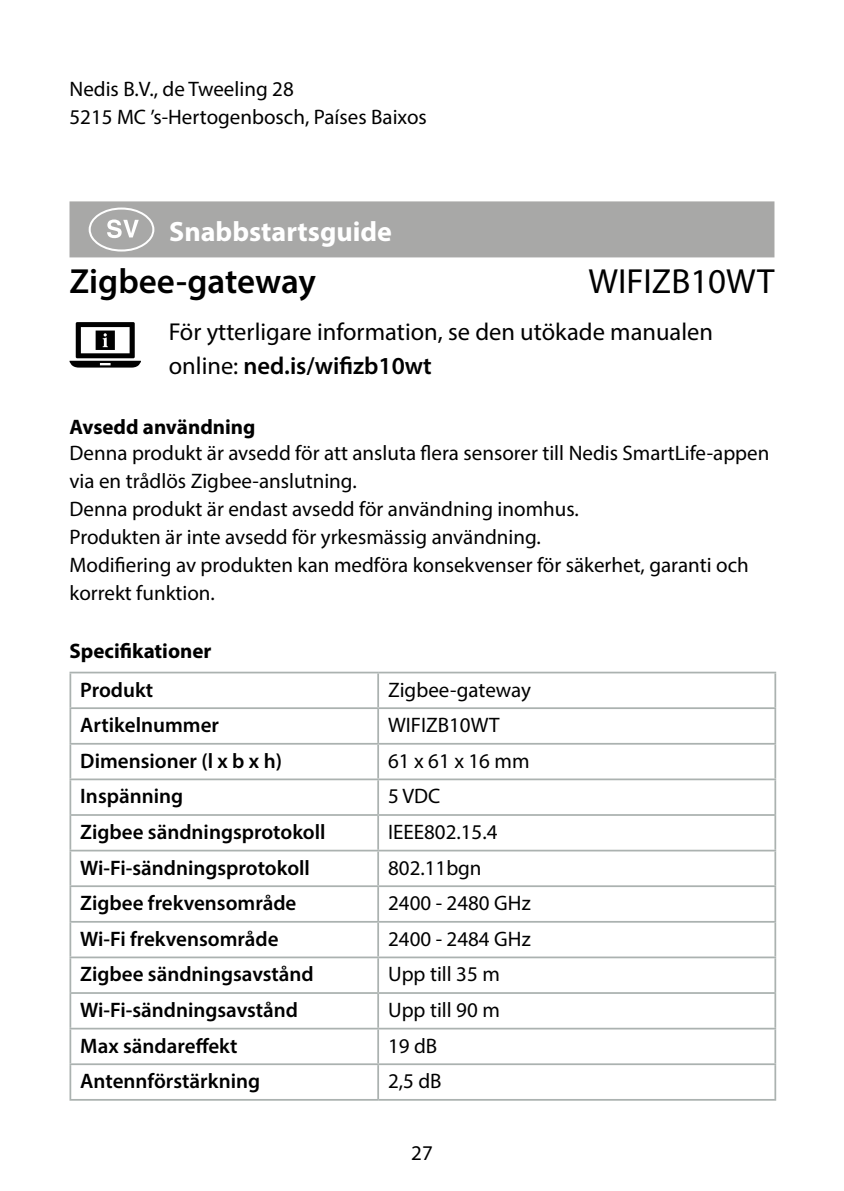
<style>
.page{position:relative;width:844px;height:1191px;background:#fff}
.page>*{position:absolute;margin:0;border:0;box-sizing:border-box;transform-origin:0 0}
.t1{font:63px "manualise countrycodes";color:#fff}
.t2{font:600 35px "Myriad Pro";color:#000}
.t3{font:35px "Myriad Pro";color:#000}
.t4{font:700 28px "Myriad Pro";color:#fff}
.t5{font:24.5px/33.2px "Myriad Pro";color:#000}
.t6{font:21px/28px "Myriad Pro";color:#000}
.t7{font:600 21px "Myriad Pro";color:#000}
.t8{font:700 21px "Myriad Pro";color:#000}
.s1{font-weight:600}
</style>
<div class="page">
<div style="left:69px;top:201px;width:705px;height:56px;background:#a8a8a7"></div>
<svg style="left:69px;top:322px;width:72px;height:45px"></svg>
<hr style="left:69px;top:671px;width:309px;height:2px;background:#abb2b0">
<hr style="left:69px;top:673px;width:2px;height:34px;background:#abb2b0">
<hr style="left:378px;top:671px;width:398px;height:2px;background:#abb2b0">
<hr style="left:377px;top:673px;width:2px;height:34px;background:#abb2b0">
<hr style="left:774px;top:673px;width:2px;height:34px;background:#abb2b0">
<hr style="left:69px;top:707px;width:309px;height:2px;background:#abb2b0">
<hr style="left:69px;top:709px;width:2px;height:34px;background:#abb2b0">
<hr style="left:378px;top:707px;width:398px;height:2px;background:#abb2b0">
<hr style="left:377px;top:709px;width:2px;height:34px;background:#abb2b0">
<hr style="left:774px;top:709px;width:2px;height:34px;background:#abb2b0">
<hr style="left:69px;top:743px;width:309px;height:1px;background:#abb2b0">
<hr style="left:69px;top:744px;width:2px;height:34px;background:#abb2b0">
<hr style="left:378px;top:743px;width:398px;height:1px;background:#abb2b0">
<hr style="left:377px;top:744px;width:2px;height:34px;background:#abb2b0">
<hr style="left:774px;top:744px;width:2px;height:34px;background:#abb2b0">
<hr style="left:69px;top:778px;width:309px;height:2px;background:#abb2b0">
<hr style="left:69px;top:780px;width:2px;height:34px;background:#abb2b0">
<hr style="left:378px;top:778px;width:398px;height:2px;background:#abb2b0">
<hr style="left:377px;top:780px;width:2px;height:34px;background:#abb2b0">
<hr style="left:774px;top:780px;width:2px;height:34px;background:#abb2b0">
<hr style="left:69px;top:814px;width:309px;height:2px;background:#abb2b0">
<hr style="left:69px;top:816px;width:2px;height:33px;background:#abb2b0">
<hr style="left:378px;top:814px;width:398px;height:2px;background:#abb2b0">
<hr style="left:377px;top:816px;width:2px;height:33px;background:#abb2b0">
<hr style="left:774px;top:816px;width:2px;height:33px;background:#abb2b0">
<hr style="left:69px;top:849px;width:309px;height:2px;background:#abb2b0">
<hr style="left:69px;top:851px;width:2px;height:34px;background:#abb2b0">
<hr style="left:378px;top:849px;width:398px;height:2px;background:#abb2b0">
<hr style="left:377px;top:851px;width:2px;height:34px;background:#abb2b0">
<hr style="left:774px;top:851px;width:2px;height:34px;background:#abb2b0">
<hr style="left:69px;top:885px;width:309px;height:2px;background:#abb2b0">
<hr style="left:69px;top:887px;width:2px;height:34px;background:#abb2b0">
<hr style="left:378px;top:885px;width:398px;height:2px;background:#abb2b0">
<hr style="left:377px;top:887px;width:2px;height:34px;background:#abb2b0">
<hr style="left:774px;top:887px;width:2px;height:34px;background:#abb2b0">
<hr style="left:69px;top:921px;width:309px;height:1px;background:#abb2b0">
<hr style="left:69px;top:922px;width:2px;height:34px;background:#abb2b0">
<hr style="left:378px;top:921px;width:398px;height:1px;background:#abb2b0">
<hr style="left:377px;top:922px;width:2px;height:34px;background:#abb2b0">
<hr style="left:774px;top:922px;width:2px;height:34px;background:#abb2b0">
<hr style="left:69px;top:956px;width:309px;height:2px;background:#abb2b0">
<hr style="left:69px;top:958px;width:2px;height:34px;background:#abb2b0">
<hr style="left:378px;top:956px;width:398px;height:2px;background:#abb2b0">
<hr style="left:377px;top:958px;width:2px;height:34px;background:#abb2b0">
<hr style="left:774px;top:958px;width:2px;height:34px;background:#abb2b0">
<hr style="left:69px;top:992px;width:309px;height:2px;background:#abb2b0">
<hr style="left:69px;top:994px;width:2px;height:33px;background:#abb2b0">
<hr style="left:378px;top:992px;width:398px;height:2px;background:#abb2b0">
<hr style="left:377px;top:994px;width:2px;height:33px;background:#abb2b0">
<hr style="left:774px;top:994px;width:2px;height:33px;background:#abb2b0">
<hr style="left:69px;top:1027px;width:309px;height:2px;background:#abb2b0">
<hr style="left:69px;top:1029px;width:2px;height:34px;background:#abb2b0">
<hr style="left:378px;top:1027px;width:398px;height:2px;background:#abb2b0">
<hr style="left:377px;top:1029px;width:2px;height:34px;background:#abb2b0">
<hr style="left:774px;top:1029px;width:2px;height:34px;background:#abb2b0">
<hr style="left:69px;top:1063px;width:309px;height:2px;background:#abb2b0">
<hr style="left:69px;top:1065px;width:2px;height:34px;background:#abb2b0">
<hr style="left:378px;top:1063px;width:398px;height:2px;background:#abb2b0">
<hr style="left:377px;top:1065px;width:2px;height:34px;background:#abb2b0">
<hr style="left:774px;top:1065px;width:2px;height:34px;background:#abb2b0">
<hr style="left:69px;top:1099px;width:309px;height:1px;background:#abb2b0">
<hr style="left:378px;top:1099px;width:398px;height:1px;background:#abb2b0">
<p class="t6" style="left:69px;top:74px;width:359px">Nedis B.V., de Tweeling 28<br>5215 MC ’s-Hertogenbosch, Países Baixos</p>
<h1 class="t1" style="left:79px;top:193px;width:86px">e</h1>
<h3 class="t4" style="left:169px;top:213px;width:224px">Snabbstartsguide</h3>
<h2 class="t2" style="left:69px;top:259px;width:248px">Zigbee-gateway</h2>
<h2 class="t3" style="left:588px;top:259px;width:187px">WIFIZB10WT</h2>
<p class="t5" style="left:169px;top:315px;width:545px">För ytterligare information, se den utökade manualen online: <span class="s1">ned.is/wifizb10wt</span></p>
<p class="t8" style="left:69px;top:413px;width:187px">Avsedd användning</p>
<p class="t6" style="left:69px;top:438px;width:701px">Denna produkt är avsedd för att ansluta flera sensorer till Nedis SmartLife-appen via en trådlös Zigbee-anslutning.<br>Denna produkt är endast avsedd för användning inomhus.<br>Produkten är inte avsedd för yrkesmässig användning.<br>Modifiering av produkten kan medföra konsekvenser för säkerhet, garanti och korrekt funktion.</p>
<p class="t8" style="left:69px;top:637px;width:143px">Specifikationer</p>
<p class="t7" style="left:80px;top:676px;width:74px">Produkt</p>
<p class="t6" style="left:388px;top:675px;width:144px">Zigbee-gateway</p>
<p class="t7" style="left:80px;top:711px;width:140px">Artikelnummer</p>
<p class="t6" style="left:388px;top:710px;width:113px">WIFIZB10WT</p>
<p class="t7" style="left:80px;top:747px;width:203px">Dimensioner (l x b x h)</p>
<p class="t6" style="left:388px;top:746px;width:143px">61 x 61 x 16 mm</p>
<p class="t7" style="left:80px;top:783px;width:104px">Inspänning</p>
<p class="t6" style="left:388px;top:782px;width:54px">5 VDC</p>
<p class="t7" style="left:80px;top:818px;width:247px">Zigbee sändningsprotokoll</p>
<p class="t6" style="left:388px;top:817px;width:111px">IEEE802.15.4</p>
<p class="t7" style="left:80px;top:854px;width:231px">Wi-Fi-sändningsprotokoll</p>
<p class="t6" style="left:388px;top:853px;width:95px">802.11bgn</p>
<p class="t7" style="left:80px;top:889px;width:217px">Zigbee frekvensområde</p>
<p class="t6" style="left:388px;top:888px;width:144px">2400 - 2480 GHz</p>
<p class="t7" style="left:80px;top:925px;width:200px">Wi-Fi frekvensområde</p>
<p class="t6" style="left:388px;top:924px;width:144px">2400 - 2484 GHz</p>
<p class="t7" style="left:80px;top:961px;width:235px">Zigbee sändningsavstånd</p>
<p class="t6" style="left:388px;top:960px;width:113px">Upp till 35 m</p>
<p class="t7" style="left:80px;top:996px;width:219px">Wi-Fi-sändningsavstånd</p>
<p class="t6" style="left:388px;top:995px;width:113px">Upp till 90 m</p>
<p class="t7" style="left:80px;top:1032px;width:158px">Max sändareffekt</p>
<p class="t6" style="left:388px;top:1031px;width:51px">19 dB</p>
<p class="t7" style="left:80px;top:1067px;width:181px">Antennförstärkning</p>
<p class="t6" style="left:388px;top:1066px;width:55px">2,5 dB</p>
<p class="t6" style="left:411px;top:1138px;width:23px">27</p>
</div>
